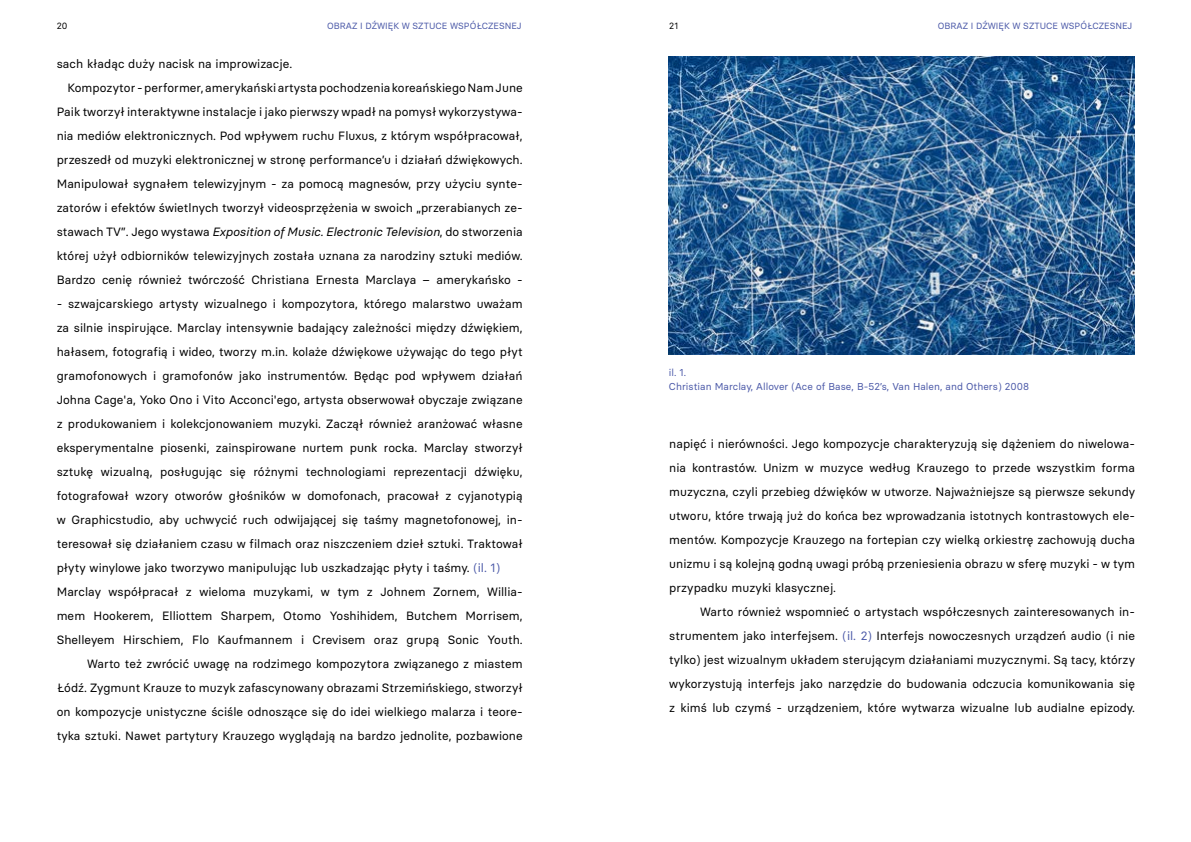
<style>
.page{position:relative;width:1191px;height:842px;background:#fff}
.page>*{position:absolute;margin:0;border:0;box-sizing:border-box;transform-origin:0 0}
.t1{font:12px/24px "Basier Circle";letter-spacing:.005em;color:#000;text-align:justify}
.t2{font:italic 12px "Basier Circle";letter-spacing:.005em;color:#000}
.t3{font:10px/14px "Basier Circle";letter-spacing:.005em;color:#4b59a8}
.t4{font:9px "Basier Circle";color:#4b59a8}
.t5{font:9px "Basier Circle";color:#000}
.s1{font-style:normal}
.s2{color:#4b59a8}
</style>
<div class="page">
<img style="left:669px;top:57px;width:465px;height:297px">
<p class="t5" style="left:57px;top:20px;width:12px">20</p>
<p class="t4" style="left:327px;top:20px;width:196px">OBRAZ I DŹWIĘK W SZTUCE WSPÓŁCZESNEJ</p>
<p class="t5" style="left:669px;top:20px;width:11px">21</p>
<p class="t4" style="left:938px;top:20px;width:196px">OBRAZ I DŹWIĘK W SZTUCE WSPÓŁCZESNEJ</p>
<p class="t1" style="left:57px;top:52px;width:237px">sach kładąc duży nacisk na improwizacje.</p>
<p class="t1" style="left:67px;top:76px;width:457px">Kompozytor - performer, amerykański artysta pochodzenia koreańskiego Nam June</p>
<p class="t1" style="left:57px;top:100px;width:467px">Paik tworzył interaktywne instalacje i jako pierwszy wpadł na pomysł wykorzystywa-</p>
<p class="t1" style="left:57px;top:124px;width:467px">nia mediów elektronicznych. Pod wpływem ruchu Fluxus, z którym współpracował,</p>
<p class="t1" style="left:57px;top:148px;width:467px">przeszedł od muzyki elektronicznej w stronę performance’u i działań dźwiękowych.</p>
<p class="t1" style="left:57px;top:172px;width:467px">Manipulował sygnałem telewizyjnym - za pomocą magnesów, przy użyciu synte-</p>
<p class="t1" style="left:57px;top:196px;width:467px">zatorów i efektów świetlnych tworzył videosprzężenia w swoich „przerabianych ze-</p>
<p class="t2" style="left:57px;top:224px;width:467px"><span class="s1">stawach TV”. Jego wystawa</span> Exposition of Music. Electronic Television<span class="s1">, do stworzenia</span></p>
<p class="t1" style="left:57px;top:244px;width:467px">której użył odbiorników telewizyjnych została uznana za narodziny sztuki mediów.</p>
<p class="t1" style="left:57px;top:268px;width:467px">Bardzo cenię również twórczość Christiana Ernesta Marclaya – amerykańsko -</p>
<p class="t1" style="left:57px;top:292px;width:467px">- szwajcarskiego artysty wizualnego i kompozytora, którego malarstwo uważam</p>
<p class="t1" style="left:57px;top:316px;width:467px">za silnie inspirujące. Marclay intensywnie badający zależności między dźwiękiem,</p>
<p class="t1" style="left:57px;top:340px;width:467px">hałasem, fotografią i wideo, tworzy m.in. kolaże dźwiękowe używając do tego płyt</p>
<p class="t1" style="left:57px;top:364px;width:467px">gramofonowych i gramofonów jako instrumentów. Będąc pod wpływem działań</p>
<p class="t1" style="left:57px;top:388px;width:467px">Johna Cage'a, Yoko Ono i Vito Acconci'ego, artysta obserwował obyczaje związane</p>
<p class="t1" style="left:57px;top:412px;width:467px">z produkowaniem i kolekcjonowaniem muzyki. Zaczął również aranżować własne</p>
<p class="t1" style="left:57px;top:436px;width:467px">eksperymentalne piosenki, zainspirowane nurtem punk rocka. Marclay stworzył</p>
<p class="t1" style="left:57px;top:460px;width:467px">sztukę wizualną, posługując się różnymi technologiami reprezentacji dźwięku,</p>
<p class="t1" style="left:57px;top:484px;width:467px">fotografował wzory otworów głośników w domofonach, pracował z cyjanotypią</p>
<p class="t1" style="left:57px;top:508px;width:467px">w Graphicstudio, aby uchwycić ruch odwijającej się taśmy magnetofonowej, in-</p>
<p class="t1" style="left:57px;top:532px;width:467px">teresował się działaniem czasu w filmach oraz niszczeniem dzieł sztuki. Traktował</p>
<p class="t1" style="left:57px;top:556px;width:445px">płyty winylowe jako tworzywo manipulując lub uszkadzając płyty i taśmy. <span class="s2">(il. 1)</span></p>
<p class="t1" style="left:57px;top:580px;width:467px">Marclay współpracał z wieloma muzykami, w tym z Johnem Zornem, Willia-</p>
<p class="t1" style="left:57px;top:604px;width:467px">mem Hookerem, Elliottem Sharpem, Otomo Yoshihidem, Butchem Morrisem,</p>
<p class="t1" style="left:57px;top:628px;width:467px">Shelleyem Hirschiem, Flo Kaufmannem i Crevisem oraz grupą Sonic Youth.</p>
<p class="t1" style="left:87px;top:652px;width:437px">Warto też zwrócić uwagę na rodzimego kompozytora związanego z miastem</p>
<p class="t1" style="left:57px;top:676px;width:467px">Łódź. Zygmunt Krauze to muzyk zafascynowany obrazami Strzemińskiego, stworzył</p>
<p class="t1" style="left:57px;top:700px;width:467px">on kompozycje unistyczne ściśle odnoszące się do idei wielkiego malarza i teore-</p>
<p class="t1" style="left:57px;top:724px;width:467px">tyka sztuki. Nawet partytury Krauzego wyglądają na bardzo jednolite, pozbawione</p>
<p class="t3" style="left:669px;top:365px;width:362px">il. 1.<br>Christian Marclay, Allover (Ace of Base, B-52’s, Van Halen, and Others) 2008</p>
<p class="t1" style="left:669px;top:432px;width:467px">napięć i nierówności. Jego kompozycje charakteryzują się dążeniem do niwelowa&shy;nia kontrastów. Unizm w muzyce według Krauzego to przede wszystkim forma muzyczna, czyli przebieg dźwięków w utworze. Najważniejsze są pierwsze sekundy utworu, które trwają już do końca bez wprowadzania istotnych kontrastowych ele&shy;mentów. Kompozycje Krauzego na fortepian czy wielką orkiestrę zachowują ducha unizmu i są kolejną godną uwagi próbą przeniesienia obrazu w sferę muzyki - w tym przypadku muzyki klasycznej.</p>
<p class="t1" style="left:669px;top:600px;width:467px;text-indent:31px">Warto również wspomnieć o artystach współczesnych zainteresowanych in&shy;strumentem jako interfejsem. <span class="s2">(il. 2)</span> Interfejs nowoczesnych urządzeń audio (i nie tylko) jest wizualnym układem sterującym działaniami muzycznymi. Są tacy, którzy wykorzystują interfejs jako narzędzie do budowania odczucia komunikowania się z kimś lub czymś - urządzeniem, które wytwarza wizualne lub audialne epizody.</p>
</div>
